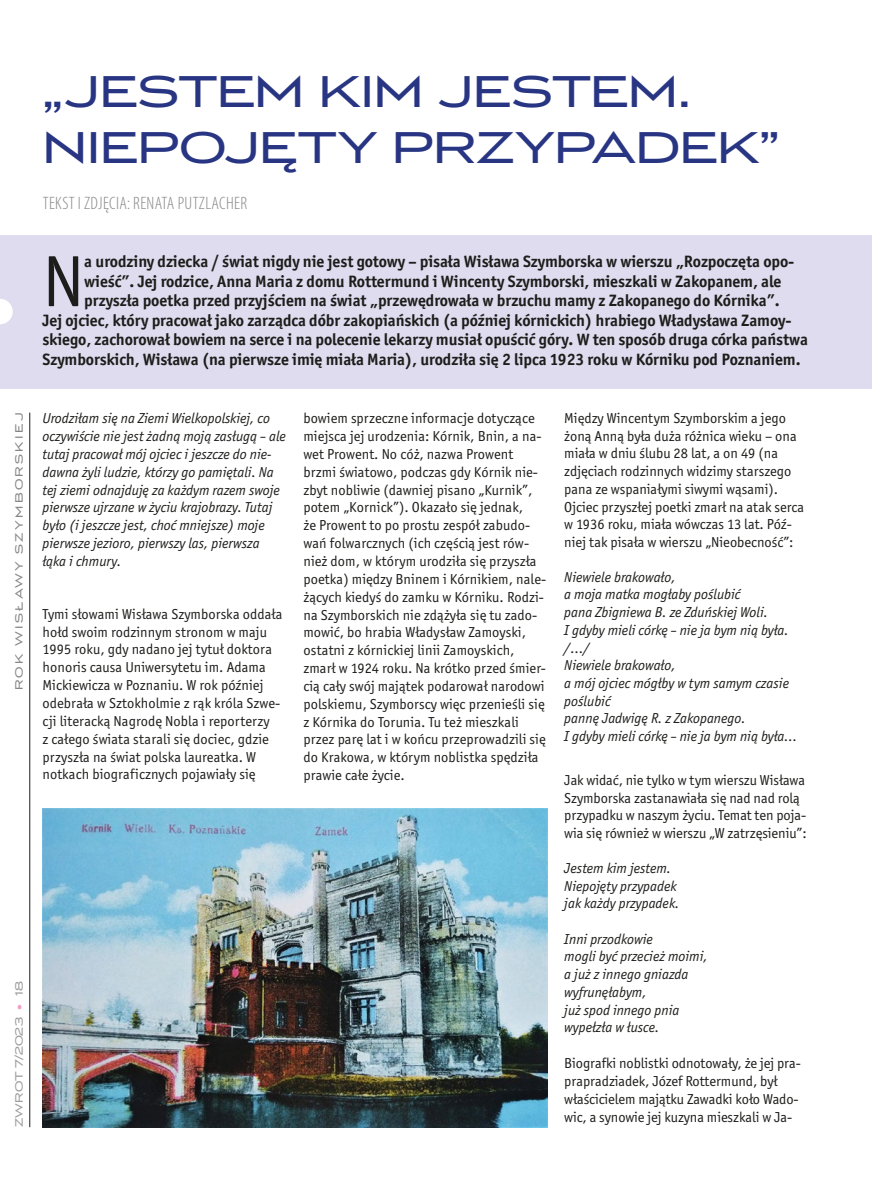
<style>
.page{position:relative;width:872px;height:1191px;background:#fff}
.page>*{position:absolute;margin:0;border:0;box-sizing:border-box;transform-origin:0 0}
.t1{font:72.75px "Officina Sans Itc TOT";color:#1d1d1b}
.t2{font:49.5px/55.5px "Luxury Gold";letter-spacing:-.02em;color:#283583}
.t3{font:300 condensed 18px "Myriad Pro";letter-spacing:.02em;color:#878787}
.t4{font:700 16.5px "Officina Sans Itc TOT";letter-spacing:-.005em;color:#1d1d1b}
.t5{font:14.4px/17.9px "Officina Sans Itc TOT";letter-spacing:.005em;color:#1d1d1b}
.t6{font:italic 14.4px/17.7px "Officina Sans Itc TOT";color:#1d1d1b}
.t7{font:12px "Luxury Gold";letter-spacing:.2em;color:#878787}
.t8{font:12px "Luxury Gold";letter-spacing:.015em;color:#9d9d9d}
.s1{color:#f29fc5}
</style>
<div class="page">
<hr style="left:30px;top:412px;width:1px;height:715px;background:#1d1d1b">
<div style="left:0;top:235px;width:872px;height:153px;background:#dedcee"></div>
<img style="left:43px;top:808px;width:504px;height:319px">
<svg style="left:0;top:299px;width:13px;height:25px"></svg>
<p class="t7" style="left:13px;top:690px;width:279px;rotate:-90deg">ROK WISŁAWY SZYMBORSKIEJ</p>
<p class="t8" style="left:13px;top:1127px;width:148px;rotate:-90deg">ZWROT 7/2023 <span class="s1">•</span> 18</p>
<h2 class="t2" style="left:43px;top:65px;width:738px">„JESTEM KIM JESTEM.<br>NIEPOJĘTY PRZYPADEK”</h2>
<p class="t3" style="left:43px;top:194px;width:206px">TEKST I ZDJĘCIA: RENATA PUTZLACHER</p>
<h1 class="t1" style="left:43px;top:239px;width:43px">N</h1>
<p class="t4" style="left:84px;top:251px;width:711px">a urodziny dziecka / świat nigdy nie jest gotowy – pisała Wisława Szymborska w wierszu „Rozpoczęta opo-</p>
<p class="t4" style="left:84px;top:271px;width:698px">wieść”. Jej rodzice, Anna Maria z domu Rottermund i Wincenty Szymborski, mieszkali w Zakopanem, ale</p>
<p class="t4" style="left:84px;top:290px;width:697px">przyszła poetka przed przyjściem na świat „przewędrowała w brzuchu mamy z Zakopanego do Kórnika”.</p>
<p class="t4" style="left:43px;top:310px;width:750px">Jej ojciec, który pracował jako zarządca dóbr zakopiańskich (a później kórnickich) hrabiego Władysława Zamoy-</p>
<p class="t4" style="left:43px;top:329px;width:767px">skiego, zachorował bowiem na serce i na polecenie lekarzy musiał opuścić góry. W ten sposób druga córka państwa</p>
<p class="t4" style="left:43px;top:349px;width:759px">Szymborskich, Wisława (na pierwsze imię miała Maria), urodziła się 2 lipca 1923 roku w Kórniku pod Poznaniem.</p>
<p class="t6" style="left:43px;top:409px;width:245px">Urodziłam się na Ziemi Wielkopolskiej, co oczywiście nie jest żadną moją zasługą – ale tutaj pracował mój ojciec i jeszcze do nie&shy;dawna żyli ludzie, którzy go pamiętali. Na tej ziemi odnajduję za każdym razem swoje pierwsze ujrzane w życiu krajobrazy. Tutaj było (i jeszcze jest, choć mniejsze) moje pierwsze jezioro, pierwszy las, pierwsza łąka i chmury.</p>
<p class="t5" style="left:43px;top:605px;width:241px">Tymi słowami Wisława Szymborska oddała hołd swoim rodzinnym stronom w maju 1995 roku, gdy nadano jej tytuł doktora honoris causa Uniwersytetu im. Adama Mickiewicza w Poznaniu. W rok później odebrała w Sztokholmie z rąk króla Szwe&shy;cji literacką Nagrodę Nobla i reporterzy<br>z całego świata starali się dociec, gdzie przyszła na świat polska laureatka. W notkach biograficznych pojawiały się</p>
<p class="t5" style="left:303px;top:409px;width:244px">bowiem sprzeczne informacje dotyczące miejsca jej urodzenia: Kórnik, Bnin, a na&shy;wet Prowent. No cóż, nazwa Prowent brzmi światowo, podczas gdy Kórnik nie&shy;zbyt nobliwie (dawniej pisano „Kurnik”, potem „Kornick”). Okazało się jednak,<br>że Prowent to po prostu zespół zabudo&shy;wań folwarcznych (ich częścią jest rów&shy;nież dom, w którym urodziła się przyszła poetka) między Bninem i Kórnikiem, nale&shy;żących kiedyś do zamku w Kórniku. Rodzi&shy;na Szymborskich nie zdążyła się tu zado&shy;mowić, bo hrabia Władysław Zamoyski, ostatni z kórnickiej linii Zamoyskich, zmarł w 1924 roku. Na krótko przed śmier&shy;cią cały swój majątek podarował narodowi polskiemu, Szymborscy więc przenieśli się z Kórnika do Torunia. Tu też mieszkali przez parę lat i w końcu przeprowadzili się do Krakowa, w którym noblistka spędziła prawie całe życie.</p>
<p class="t5" style="left:564px;top:409px;width:241px">Między Wincentym Szymborskim a jego żoną Anną była duża różnica wieku – ona miała w dniu ślubu 28 lat, a on 49 (na zdjęciach rodzinnych widzimy starszego pana ze wspaniałymi siwymi wąsami).<br>Ojciec przyszłej poetki zmarł na atak serca w 1936 roku, miała wówczas 13 lat. Póź&shy;niej tak pisała w wierszu „Nieobecność”:</p>
<p class="t6" style="left:564px;top:568px;width:235px">Niewiele brakowało,<br>a moja matka mogłaby poślubić<br>pana Zbigniewa B. ze Zduńskiej Woli.<br>I gdyby mieli córkę – nie ja bym nią była. /…/<br>Niewiele brakowało,<br>a mój ojciec mógłby w tym samym czasie poślubić<br>pannę Jadwigę R. z Zakopanego.<br>I gdyby mieli córkę – nie ja bym nią była…</p>
<p class="t5" style="left:564px;top:771px;width:244px">Jak widać, nie tylko w tym wierszu Wisława Szymborska zastanawiała się nad nad rolą przypadku w naszym życiu. Temat ten poja&shy;wia się również w wierszu „W zatrzęsieniu”:</p>
<p class="t6" style="left:564px;top:859px;width:117px">Jestem kim jestem.<br>Niepojęty przypadek jak każdy przypadek.</p>
<p class="t6" style="left:564px;top:930px;width:145px">Inni przodkowie<br>mogli być przecież moimi, a już z innego gniazda wyfrunęłabym,<br>już spod innego pnia wypełzła w łusce.</p>
<p class="t5" style="left:564px;top:1054px;width:238px">Biografki noblistki odnotowały, że jej pra&shy;prapradziadek, Józef Rottermund, był właścicielem majątku Zawadki koło Wado&shy;wic, a synowie jej kuzyna mieszkali w Ja-</p>
</div>
